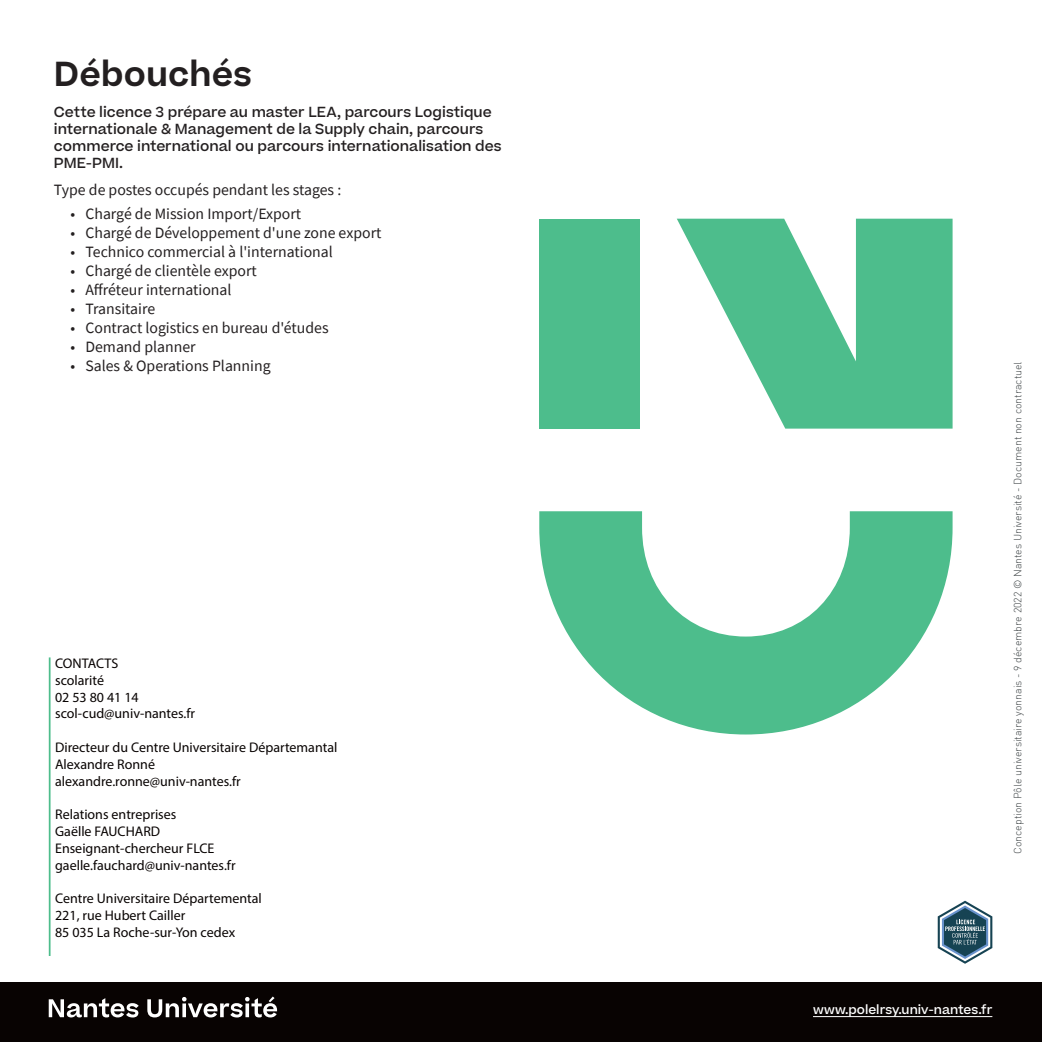
<style>
.page{position:relative;width:1042px;height:1042px;background:#fff}
.page>*{position:absolute;margin:0;border:0;box-sizing:border-box;transform-origin:0 0}
.t1{font:600 33.25px "Beatrice";color:#231f20}
.t2{font:15.75px "Source Sans Pro";color:#231f20}
.t3{font:14px/16.8px "Myriad Pro";color:#080302}
.t4{font:500 14px/16.8px "Beatrice";color:#231f20}
.t5{font:500 12.25px "Beatrice";color:#fff}
.t6{font:300 10.5px "DIN";color:#3b4143}
</style>
<div class="page">
<svg style="left:539px;top:511px;width:413px;height:223px;fill:#4dbd8c"></svg>
<svg style="left:677px;top:219px;width:275px;height:210px;fill:#4dbd8c"></svg>
<div style="left:539px;top:219px;width:101px;height:210px;background:#4dbd8c"></div>
<hr style="left:49px;top:657px;width:2px;height:299px;background:#4dbd8c">
<svg style="left:937px;top:900px;width:55px;height:64px"></svg>
<div style="left:0;top:982px;width:1042px;height:60px;background:#080302"></div>
<svg style="left:49px;top:996px;width:228px;height:21px"></svg>
<hr style="left:813px;top:1016px;width:179px;height:1px;background:#fff">
<h1 class="t1" style="left:54px;top:51px;width:200px">Débouchés</h1>
<p class="t4" style="left:54px;top:104px;width:449px">Cette licence 3 prépare au master LEA, parcours Logistique internationale &amp; Management de la Supply chain, parcours commerce international ou parcours internationalisation des PME-PMI.</p>
<p class="t2" style="left:54px;top:180px;width:289px">Type de postes occupés pendant les stages :</p>
<p class="t2" style="left:71px;top:204px;width:232px">• Chargé de Mission Import/Export</p>
<p class="t2" style="left:71px;top:223px;width:312px">• Chargé de Développement d'une zone export</p>
<p class="t2" style="left:71px;top:242px;width:264px">• Technico commercial à l'international</p>
<p class="t2" style="left:71px;top:261px;width:188px">• Chargé de clientèle export</p>
<p class="t2" style="left:71px;top:280px;width:162px">• Affréteur international</p>
<p class="t2" style="left:71px;top:298px;width:86px">• Transitaire</p>
<p class="t2" style="left:71px;top:317px;width:259px">• Contract logistics en bureau d'études</p>
<p class="t2" style="left:71px;top:336px;width:127px">• Demand planner</p>
<p class="t2" style="left:71px;top:355px;width:201px">• Sales &amp; Operations Planning</p>
<p class="t3" style="left:55px;top:654px;width:141px">CONTACTS<br>scolarité<br>02 53 80 41 14 scol-cud@univ-nantes.fr</p>
<p class="t3" style="left:55px;top:738px;width:284px">Directeur du Centre Universitaire Départemantal<br>Alexandre Ronné alexandre.ronne@univ-nantes.fr</p>
<p class="t3" style="left:55px;top:806px;width:182px">Relations entreprises<br>Gaëlle FAUCHARD<br>Enseignant-chercheur FLCE gaelle.fauchard@univ-nantes.fr</p>
<p class="t3" style="left:55px;top:890px;width:208px">Centre Universitaire Départemental<br>221, rue Hubert Cailler<br>85 035 La Roche-sur-Yon cedex</p>
<p class="t6" style="left:1011px;top:854px;width:494px;rotate:-90deg">Conception Pôle universitaire yonnais - 9 décembre 2022 © Nantes Université - Document non contractuel</p>
<p class="t5" style="left:813px;top:1001px;width:181px">www.polelrsy.univ-nantes.fr</p>
</div>
